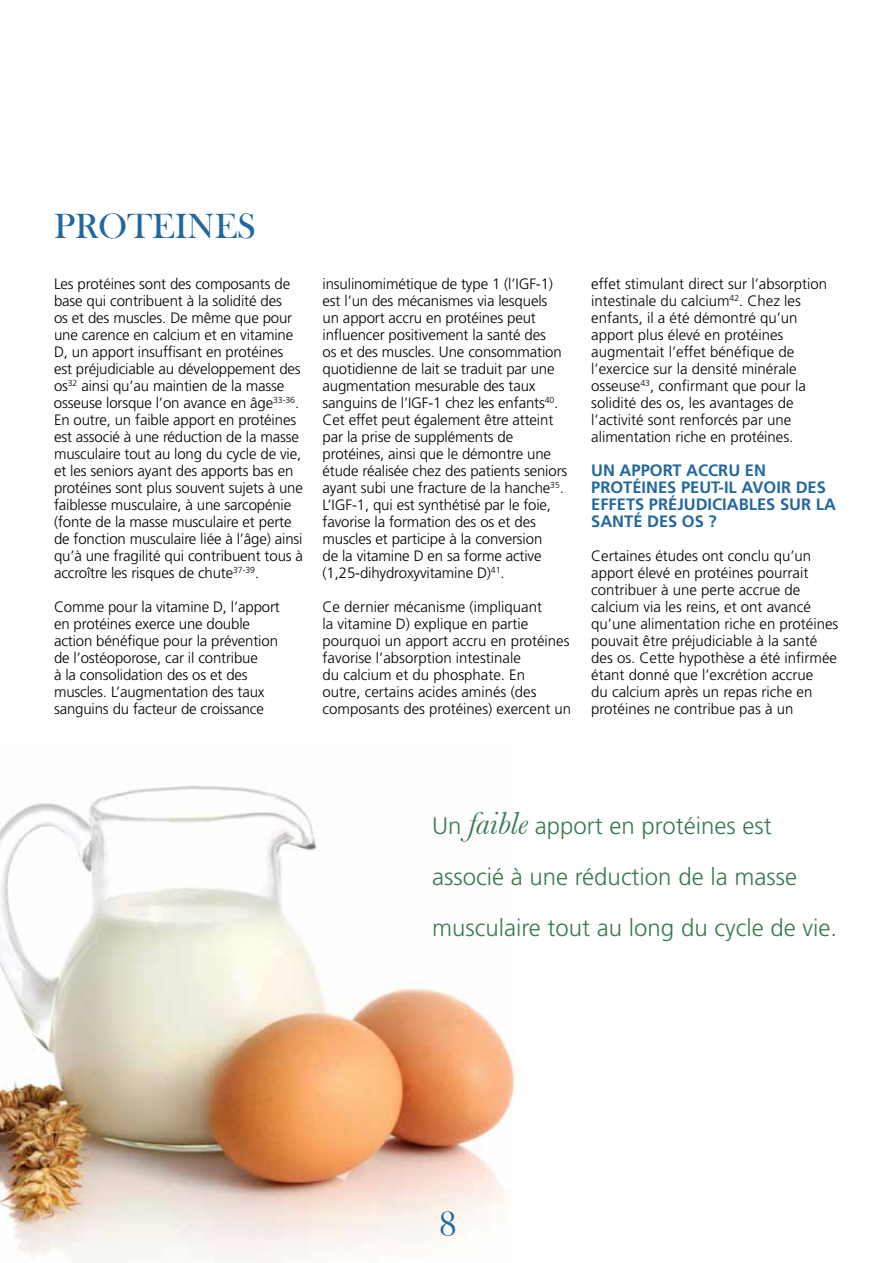
<style>
.page{position:relative;width:893px;height:1263px;background:#fff}
.page>*{position:absolute;margin:0;border:0;box-sizing:border-box;transform-origin:0 0}
.t1{font:36px "Bask Old Face";color:#2268a0}
.t2{font:300 24px/51px "Frutiger LT Std";color:#377b51}
.t3{font:700 16.5px/17px "Frutiger LT Std";color:#2268a0}
.t4{font:300 15px/17px "Frutiger LT Std";letter-spacing:-.01em;color:#000}
.s1{font-family:"Baskerville";font-weight:400;font-style:italic;font-size:33px}
</style>
<div class="page">
<img style="left:0;top:785px;width:514px;height:478px">
<h1 class="t1" style="left:54px;top:206px;width:203px">PROTEINES</h1>
<p class="t4" style="left:54px;top:276px;width:251px">Les protéines sont des composants de base qui contribuent à la solidité des<br>os et des muscles. De même que pour une carence en calcium et en vitamine D, un apport insuffisant en protéines est préjudiciable au développement des os<sup>32</sup> ainsi qu’au maintien de la masse osseuse lorsque l’on avance en âge<sup>33-36</sup>.<br>En outre, un faible apport en protéines est associé à une réduction de la masse musculaire tout au long du cycle de vie, et les seniors ayant des apports bas en protéines sont plus souvent sujets à une faiblesse musculaire, à une sarcopénie (fonte de la masse musculaire et perte de fonction musculaire liée à l’âge) ainsi qu’à une fragilité qui contribuent tous à accroître les risques de chute<sup>37-39</sup>.</p>
<p class="t4" style="left:54px;top:599px;width:227px">Comme pour la vitamine D, l’apport en protéines exerce une double action bénéfique pour la prévention de l’ostéoporose, car il contribue<br>à la consolidation des os et des muscles. L’augmentation des taux sanguins du facteur de croissance</p>
<p class="t4" style="left:323px;top:276px;width:246px">insulinomimétique de type 1 (l’IGF-1) est l’un des mécanismes via lesquels un apport accru en protéines peut influencer positivement la santé des<br>os et des muscles. Une consommation quotidienne de lait se traduit par une augmentation mesurable des taux sanguins de l’IGF-1 chez les enfants<sup>40</sup>.<br>Cet effet peut également être atteint par la prise de suppléments de protéines, ainsi que le démontre une étude réalisée chez des patients seniors ayant subi une fracture de la hanche<sup>35</sup>.<br>L’IGF-1, qui est synthétisé par le foie, favorise la formation des os et des muscles et participe à la conversion<br>de la vitamine D en sa forme active (1,25-dihydroxyvitamine D)<sup>41</sup>.</p>
<p class="t4" style="left:323px;top:599px;width:250px">Ce dernier mécanisme (impliquant<br>la vitamine D) explique en partie pourquoi un apport accru en protéines favorise l’absorption intestinale<br>du calcium et du phosphate. En<br>outre, certains acides aminés (des composants des protéines) exercent un</p>
<p class="t4" style="left:591px;top:276px;width:238px">effet stimulant direct sur l’absorption intestinale du calcium<sup>42</sup>. Chez les enfants, il a été démontré qu’un apport plus élevé en protéines augmentait l’effet bénéfique de l’exercice sur la densité minérale osseuse<sup>43</sup>, confirmant que pour la solidité des os, les avantages de l’activité sont renforcés par une alimentation riche en protéines.</p>
<p class="t3" style="left:591px;top:462px;width:246px">UN APPORT ACCRU EN<br>PROTÉINES PEUT-IL AVOIR DES<br>EFFETS PRÉJUDICIABLES SUR LA<br>SANTÉ DES OS ?</p>
<p class="t4" style="left:591px;top:548px;width:249px">Certaines études ont conclu qu’un apport élevé en protéines pourrait contribuer à une perte accrue de calcium via les reins, et ont avancé qu’une alimentation riche en protéines pouvait être préjudiciable à la santé des os. Cette hypothèse a été infirmée étant donné que l’excrétion accrue<br>du calcium après un repas riche en protéines ne contribue pas à un</p>
<h2 class="t2" style="left:432px;top:800px;width:406px">Un <span class="s1">faible</span> apport en protéines est associé à une réduction de la masse musculaire tout au long du cycle de vie.</h2>
<h1 class="t1" style="left:439px;top:1204px;width:19px">8</h1>
</div>
